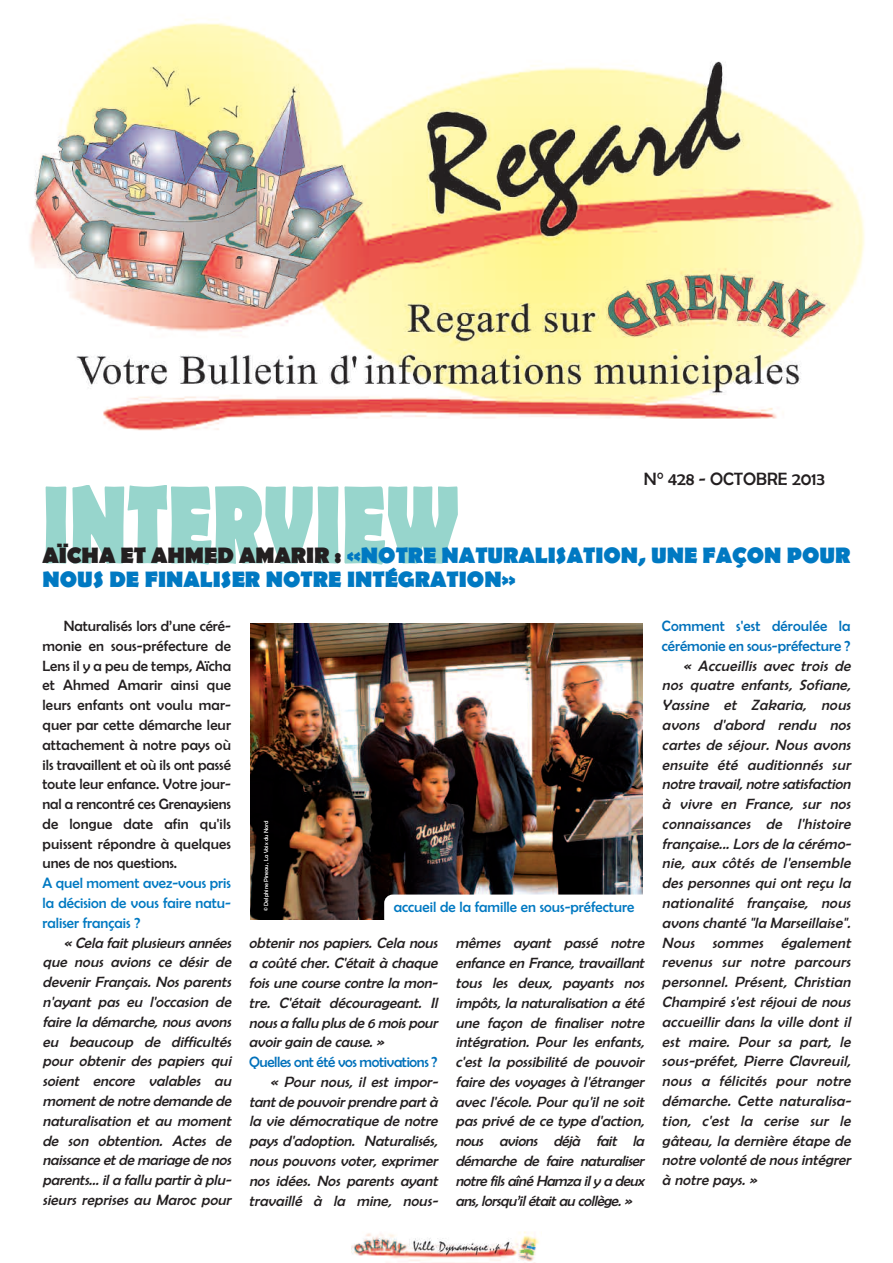
<style>
.page{position:relative;width:893px;height:1263px;background:#fff}
.page>*{position:absolute;margin:0;border:0;box-sizing:border-box;transform-origin:0 0}
.t1{font:700 22.5px/24px "Berlin Sans FB";color:#0079c2}
.t2{font:18px "Berlin Sans FB";color:#231f20}
.t3{font:italic 15px/19.8px "Berlin Sans FB";color:#231f20;text-align:justify}
.t4{font:15px/19.8px "Berlin Sans FB";letter-spacing:.01em;color:#231f20;text-align:justify}
.t5{font:15px/19.8px "Berlin Sans FB";color:#0079c2;text-align:justify}
.t6{font:15px/19.8px "Berlin Sans FB";color:#0071bb}
.t7{font:15px "Berlin Sans FB";letter-spacing:-.025em;color:#0071bb}
.t8{font:6px "Berlin Sans FB";color:#fff}
.s1{color:#231f20}
</style>
<div class="page">
<img style="left:29px;top:19px;width:836px;height:412px">
<svg style="left:46px;top:485px;width:267px;height:80px"></svg>
<img style="left:251px;top:623px;width:391px;height:297px">
<img style="left:351px;top:1231px;width:188px;height:32px">
<div style="left:384px;top:894px;width:270px;height:33px;background:#fff;border-radius:9px"></div>
<p class="t2" style="left:644px;top:468px;width:183px">N° 428 - OCTOBRE 2013</p>
<h1 class="t1" style="left:43px;top:543px;width:809px"><span class="s1">AÏCHA ET AHMED AMARIR :</span> «NOTRE NATURALISATION, UNE FAÇON POUR<br>NOUS DE FINALISER NOTRE INTÉGRATION»</h1>
<p class="t4" style="left:43px;top:616px;width:190px;text-indent:21px">Naturalisés lors d’une céré&shy;monie en sous-préfecture de Lens il y a peu de temps, Aïcha et Ahmed Amarir ainsi que leurs enfants ont voulu mar&shy;quer par cette démarche leur attachement à notre pays où ils travaillent et où ils ont passé toute leur enfance. Votre jour&shy;nal a rencontré ces Grenaysiens de longue date afin qu'ils puissent répondre à quelques unes de nos questions.</p>
<p class="t5" style="left:43px;top:873px;width:190px">A quel moment avez-vous pris la décision de vous faire natu&shy;raliser français ?</p>
<p class="t3" style="left:42px;top:932px;width:194px;text-indent:21px">« Cela fait plusieurs années que nous avions ce désir de devenir Français. Nos parents n'ayant pas eu l'occasion de faire la démarche, nous avons eu beaucoup de difficultés pour obtenir des papiers qui soient encore valables au moment de notre demande de naturalisation et au moment de son obtention. Actes de naissance et de mariage de nos parents... il a fallu partir à plu&shy;sieurs reprises au Maroc pour</p>
<p class="t3" style="left:249px;top:933px;width:193px">obtenir nos papiers. Cela nous a coûté cher. C'était à chaque fois une course contre la mon&shy;tre. C'était décourageant. Il nous a fallu plus de 6 mois pour avoir gain de cause. »</p>
<p class="t6" style="left:662px;top:616px;width:190px">Comment s'est déroulée la cérémonie en sous-préfecture ?</p>
<p class="t3" style="left:662px;top:655px;width:194px;text-indent:21px">« Accueillis avec trois de nos quatre enfants, Sofiane, Yassine et Zakaria, nous avons d'abord rendu nos cartes de séjour. Nous avons ensuite été auditionnés sur notre travail, notre satisfaction à vivre en France, sur nos connaissances de l'histoire française... Lors de la cérémo&shy;nie, aux côtés de l'ensemble des personnes qui ont reçu la nationalité française, nous avons chanté "la Marseillaise".<br>Nous sommes également revenus sur notre parcours personnel. Présent, Christian Champiré s'est réjoui de nous accueillir dans la ville dont il est maire. Pour sa part, le sous-préfet, Pierre Clavreuil, nous a félicités pour notre démarche. Cette naturalisa&shy;tion, c'est la cerise sur le gâteau, la dernière étape de notre volonté de nous intégrer à notre pays. »</p>
<p class="t8" style="left:263px;top:911px;width:92px;rotate:-90deg">© Delphine Pineau, La Voix du Nord</p>
<p class="t5" style="left:394px;top:897px;width:242px">accueil de la famille en sous-préfecture</p>
<p class="t3" style="left:455px;top:933px;width:193px">mêmes ayant passé notre enfance en France, travaillant tous les deux, payants nos impôts, la naturalisation a été une façon de finaliser notre intégration. Pour les enfants, c'est la possibilité de pouvoir faire des voyages à l'étranger avec l'école. Pour qu'il ne soit pas privé de ce type d'action, nous avions déjà fait la démarche de faire naturaliser notre fils aîné Hamza il y a deux ans, lorsqu’il était au collège. »</p>
<p class="t7" style="left:249px;top:1053px;width:190px">Quelles ont été vos motivations ?</p>
<p class="t3" style="left:249px;top:1072px;width:193px;text-indent:21px">« Pour nous, il est impor&shy;tant de pouvoir prendre part à la vie démocratique de notre pays d'adoption. Naturalisés, nous pouvons voter, exprimer nos idées. Nos parents ayant travaillé à la mine, nous-</p>
</div>
